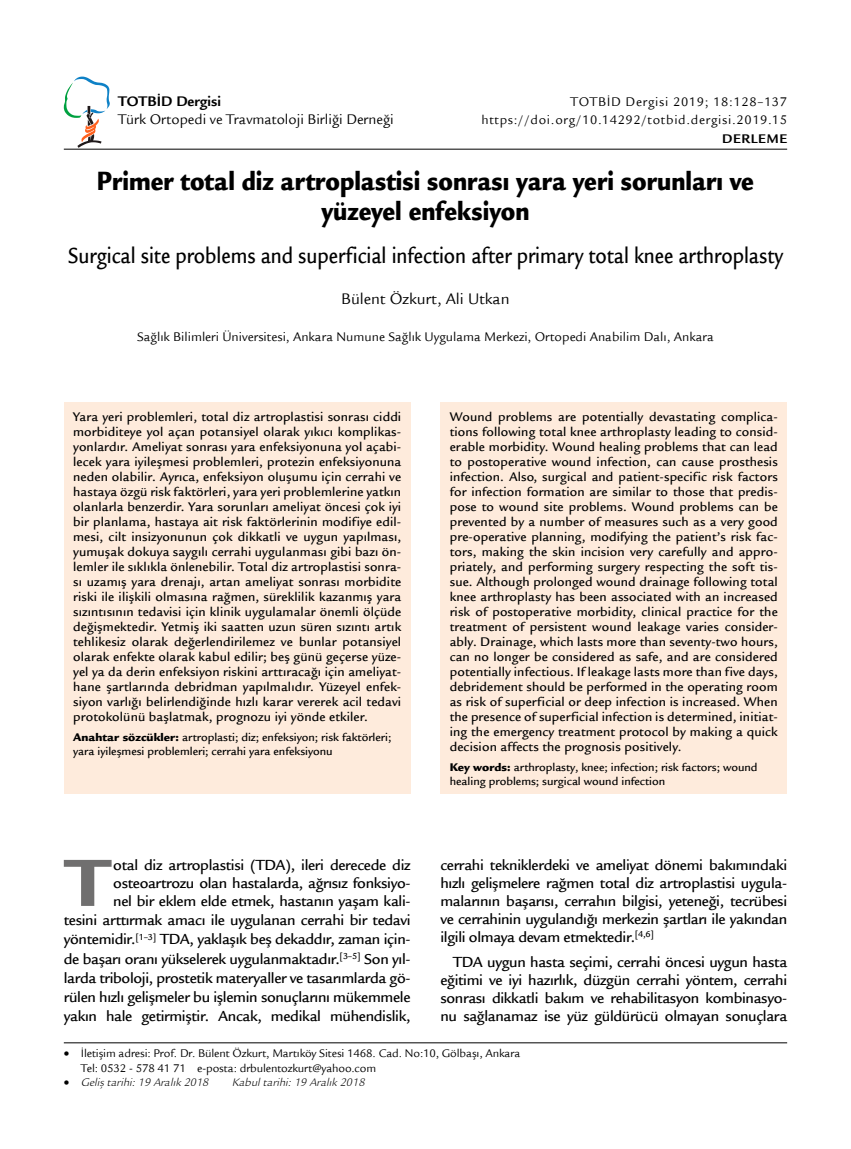
<style>
.page{position:relative;width:851px;height:1149px;background:#fff}
.page>*{position:absolute;margin:0;border:0;box-sizing:border-box;transform-origin:0 0}
.t1{font:900 72.6px "Legacy Sans Std";color:#706f6f}
.t2{font:900 28.5px/30px "Legacy Sans Std";color:#000;text-align:center;scale:.85 1}
.t3{font:500 24px "Legacy Sans Std";color:#000;scale:.85 1}
.t4{font:16.5px "Legacy Sans Std";color:#000}
.t5{font:500 15.75px/18.9px "Legacy Sans Std";letter-spacing:-.02em;color:#000;text-align:justify}
.t6{font:15px "Legacy Sans Std";color:#000}
.t7{font:700 15px "Legacy Sans Std";color:#000}
.t8{font:500 13.5px/15px "Legacy Sans Std";letter-spacing:.01em;color:#000;text-align:justify}
.t9{font:13.5px "Legacy Sans Std";color:#000}
.t10{font:13.5px/18.5px "Legacy Sans Std";letter-spacing:.05em;color:#000;text-align:right}
.t11{font:700 13.5px "Legacy Sans Std";letter-spacing:.05em;color:#000}
.t12{font:500 12px/13.5px "Legacy Sans Std";color:#000}
.t13{font:12px/14.4px "Legacy Sans Std";letter-spacing:-.01em;color:#000}
.t14{font:italic 12px "ITC Legacy Sans Std";color:#000}
.s1{font-weight:900}
</style>
<div class="page">
<hr style="left:64px;top:149px;width:723px;height:1px;background:#000">
<hr style="left:64px;top:1042px;width:723px;height:1px;background:#000">
<svg style="left:64px;top:77px;width:46px;height:70px"></svg>
<div style="left:64px;top:402px;width:346px;height:391px;background:#feebdc"></div>
<div style="left:440px;top:402px;width:347px;height:391px;background:#feebdc"></div>
<p class="t7" style="left:118px;top:93px;width:104px">TOTBİD Dergisi</p>
<p class="t6" style="left:118px;top:111px;width:277px">Türk Ortopedi ve Travmatoloji Birliği Derneği</p>
<p class="t10" style="left:481px;top:92px;width:307px">TOTBİD Dergisi 2019; 18:128–137 https://doi.org/10.14292/totbid.dergisi.2019.15</p>
<p class="t11" style="left:722px;top:131px;width:67px">DERLEME</p>
<h2 class="t2" style="left:97px;top:166px;width:774px">Primer total diz artroplastisi sonrası yara yeri sorunları ve yüzeyel enfeksiyon</h2>
<h3 class="t3" style="left:68px;top:242px;width:842px">Surgical site problems and superficial infection after primary total knee arthroplasty</h3>
<p class="t4" style="left:341px;top:289px;width:170px">Bülent Özkurt, Ali Utkan</p>
<p class="t9" style="left:137px;top:329px;width:578px">Sağlık Bilimleri Üniversitesi, Ankara Numune Sağlık Uygulama Merkezi, Ortopedi Anabilim Dalı, Ankara</p>
<p class="t8" style="left:73px;top:409px;width:329px">Yara yeri problemleri, total diz artroplastisi sonrası ciddi morbiditeye yol açan potansiyel olarak yıkıcı komplikas&shy;yonlardır. Ameliyat sonrası yara enfeksiyonuna yol açabi&shy;lecek yara iyileşmesi problemleri, protezin enfeksiyonuna neden olabilir. Ayrıca, enfeksiyon oluşumu için cerrahi ve hastaya özgü risk faktörleri, yara yeri problemlerine yatkın olanlarla benzerdir. Yara sorunları ameliyat öncesi çok iyi bir planlama, hastaya ait risk faktörlerinin modifiye edil&shy;mesi, cilt insizyonunun çok dikkatli ve uygun yapılması, yumuşak dokuya saygılı cerrahi uygulanması gibi bazı ön&shy;lemler ile sıklıkla önlenebilir. Total diz artroplastisi sonra&shy;sı uzamış yara drenajı, artan ameliyat sonrası morbidite riski ile ilişkili olmasına rağmen, süreklilik kazanmış yara sızıntısının tedavisi için klinik uygulamalar önemli ölçüde değişmektedir. Yetmiş iki saatten uzun süren sızıntı artık tehlikesiz olarak değerlendirilemez ve bunlar potansiyel olarak enfekte olarak kabul edilir; beş günü geçerse yüze&shy;yel ya da derin enfeksiyon riskini arttıracağı için ameliyat&shy;hane şartlarında debridman yapılmalıdır. Yüzeyel enfek&shy;siyon varlığı belirlendiğinde hızlı karar vererek acil tedavi protokolünü başlatmak, prognozu iyi yönde etkiler.</p>
<p class="t12" style="left:73px;top:730px;width:319px"><span class="s1">Anahtar sözcükler:</span> artroplasti; diz; enfeksiyon; risk faktörleri; yara iyileşmesi problemleri; cerrahi yara enfeksiyonu</p>
<p class="t5" style="left:64px;top:855px;width:348px;text-align:right">otal diz artroplastisi (TDA), ileri derecede diz osteoartrozu olan hastalarda, ağrısız fonksiyo-<br>nel bir eklem elde etmek, hastanın yaşam kali-<br>tesini arttırmak amacı ile uygulanan cerrahi bir tedavi yöntemidir.<sup>[1–3]</sup> TDA, yaklaşık beş dekaddır, zaman için&shy;de başarı oranı yükselerek uygulanmaktadır.<sup>[3–5]</sup> Son yıl&shy;larda triboloji, prostetik materyaller ve tasarımlarda gö&shy;rülen hızlı gelişmeler bu işlemin sonuçlarını mükemmele yakın hale getirmiştir. Ancak, medikal mühendislik,</p>
<h1 class="t1" style="left:65px;top:839px;width:47px">T</h1>
<p class="t8" style="left:449px;top:409px;width:329px">Wound problems are potentially devastating complica&shy;tions following total knee arthroplasty leading to consid&shy;erable morbidity. Wound healing problems that can lead to postoperative wound infection, can cause prosthesis infection. Also, surgical and patient-specific risk factors for infection formation are similar to those that predis&shy;pose to wound site problems. Wound problems can be prevented by a number of measures such as a very good pre-operative planning, modifying the patient’s risk fac&shy;tors, making the skin incision very carefully and appro&shy;priately, and performing surgery respecting the soft tis&shy;sue. Although prolonged wound drainage following total knee arthroplasty has been associated with an increased risk of postoperative morbidity, clinical practice for the treatment of persistent wound leakage varies consider&shy;ably. Drainage, which lasts more than seventy-two hours, can no longer be considered as safe, and are considered potentially infectious. If leakage lasts more than five days, debridement should be performed in the operating room as risk of superficial or deep infection is increased. When the presence of superficial infection is determined, initiat&shy;ing the emergency treatment protocol by making a quick decision affects the prognosis positively.</p>
<p class="t12" style="left:449px;top:760px;width:309px"><span class="s1">Key words:</span> arthroplasty, knee; infection; risk factors; wound healing problems; surgical wound infection</p>
<p class="t5" style="left:440px;top:855px;width:348px;line-height:18px">cerrahi tekniklerdeki ve ameliyat dönemi bakımındaki hızlı gelişmelere rağmen total diz artroplastisi uygula&shy;malarının başarısı, cerrahın bilgisi, yeteneği, tecrübesi ve cerrahinin uygulandığı merkezin şartları ile yakından ilgili olmaya devam etmektedir.<sup>[4,6]</sup></p>
<p class="t5" style="left:440px;top:953px;width:348px;line-height:18px;text-indent:13px">TDA uygun hasta seçimi, cerrahi öncesi uygun hasta eğitimi ve iyi hazırlık, düzgün cerrahi yöntem, cerrahi sonrası dikkatli bakım ve rehabilitasyon kombinasyo&shy;nu sağlanamaz ise yüz güldürücü olmayan sonuçlara</p>
<p class="t13" style="left:81px;top:1046px;width:441px;text-indent:-17px">• İletişim adresi: Prof. Dr. Bülent Özkurt, Martıköy Sitesi 1468. Cad. No:10, Gölbaşı, Ankara<br>Tel: 0532 - 578 41 71 e-posta: drbulentozkurt@yahoo.com</p>
<p class="t14" style="left:64px;top:1075px;width:146px">• Geliş tarihi: 19 Aralık 2018</p>
<p class="t14" style="left:232px;top:1075px;width:134px">Kabul tarihi: 19 Aralık 2018</p>
</div>
